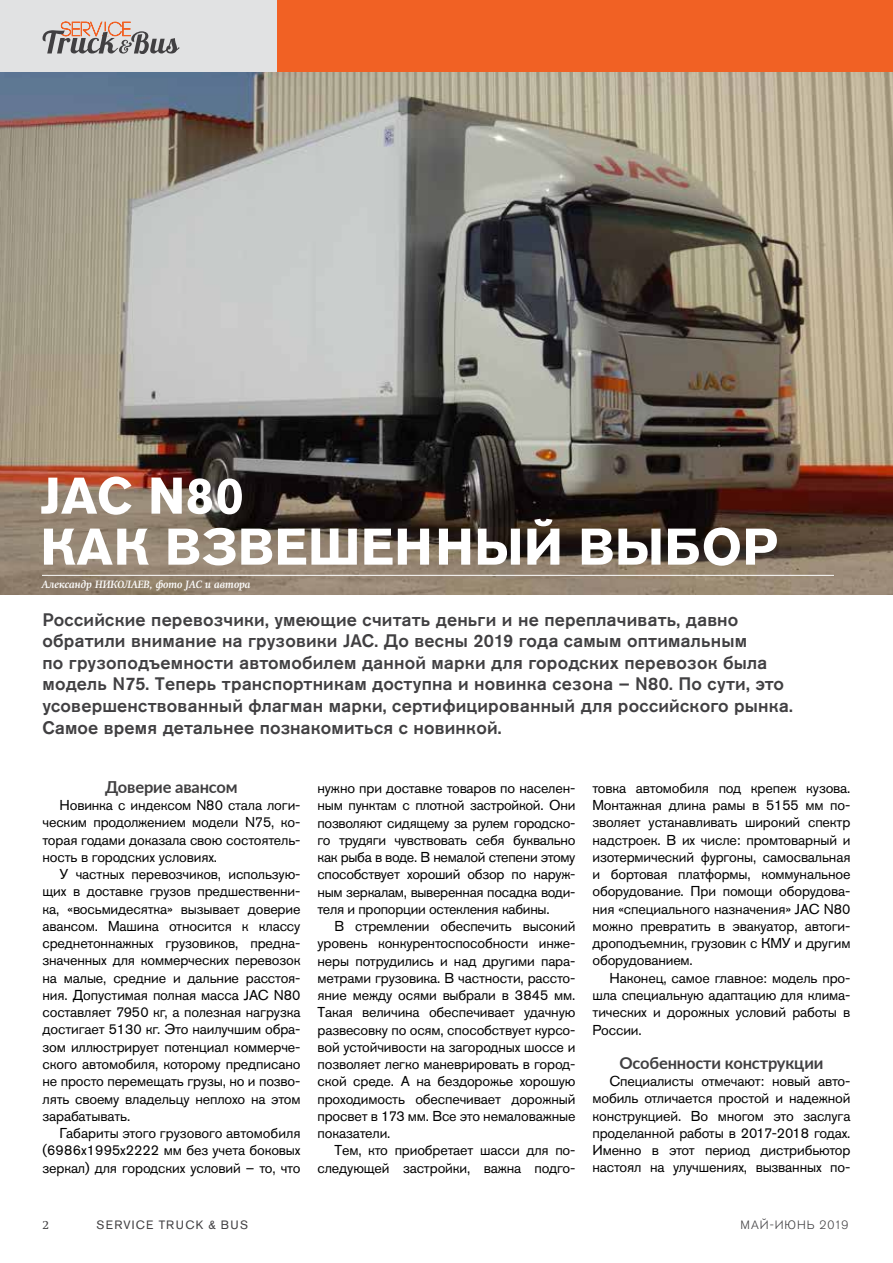
<style>
.page{position:relative;width:893px;height:1263px;background:#fff}
.page>*{position:absolute;margin:0;border:0;box-sizing:border-box;transform-origin:0 0}
.t1{font:700 51px/51px "Akzidenz Grotesk Pro";letter-spacing:.01em;color:#fff}
.t2{font:500 18px/21.6px "Akzidenz Grotesk Pro";letter-spacing:.01em;color:#414042}
.t3{font:700 16.5px "Lato";letter-spacing:-.01em;color:#414042}
.t4{font:14.25px/17.2px "Akzidenz Grotesk Pro";letter-spacing:-.01em;color:#000;text-align:justify}
.t5{font:12px "Akzidenz Grotesk Pro";letter-spacing:.105em;color:#414042}
.t6{font:300 12px "Akzidenz Grotesk Pro";letter-spacing:.085em;color:#414042}
.t7{font:300 12px "Swift";color:#414042}
.t8{font:italic 700 10.5px "Swift";color:#fff}
</style>
<div class="page">
<div style="left:0;top:0;width:277px;height:72px;background:#e1e2e3"></div>
<div style="left:277px;top:0;width:616px;height:72px;background:#f16124"></div>
<svg style="left:43px;top:21px;width:137px;height:33px"></svg>
<img style="left:0;top:72px;width:893px;height:522px">
<hr style="left:42px;top:575px;width:792px;height:1px;background:#fff">
<h1 class="t1" style="left:40px;top:470px;width:739px">JAC N80<br>КАК ВЗВЕШЕННЫЙ ВЫБОР</h1>
<p class="t8" style="left:42px;top:579px;width:210px">Александр НИКОЛАЕВ, фото JAC и автора</p>
<p class="t2" style="left:43px;top:608px;width:752px">Российские перевозчики, умеющие считать деньги и не переплачивать, давно обратили внимание на грузовики JAC. До весны 2019 года самым оптимальным<br>по грузоподъемности автомобилем данной марки для городских перевозок была модель N75. Теперь транспортникам доступна и новинка сезона – N80. По сути, это усовершенствованный флагман марки, сертифицированный для российского рынка.<br>Самое время детальнее познакомиться с новинкой.</p>
<p class="t3" style="left:105px;top:775px;width:134px">Доверие авансом</p>
<p class="t4" style="left:43px;top:796px;width:259px;text-indent:17px">Новинка с индексом N80 стала логи&shy;ческим продолжением модели N75, ко&shy;торая годами доказала свою состоятель&shy;ность в городских условиях.</p>
<p class="t4" style="left:43px;top:865px;width:259px;text-indent:17px">У частных перевозчиков, использую&shy;щих в доставке грузов предшественни&shy;ка, «восьмидесятка» вызывает доверие авансом. Машина относится к классу среднетоннажных грузовиков, предна&shy;значенных для коммерческих перевозок на малые, средние и дальние расстоя&shy;ния. Допустимая полная масса JAC N80 составляет 7950 кг, а полезная нагрузка достигает 5130 кг. Это наилучшим обра&shy;зом иллюстрирует потенциал коммерче&shy;ского автомобиля, которому предписано не просто перемещать грузы, но и позво&shy;лять своему владельцу неплохо на этом зарабатывать.</p>
<p class="t4" style="left:43px;top:1124px;width:259px;text-indent:17px">Габариты этого грузового автомобиля (6986х1995х2222 мм без учета боковых зеркал) для городских условий – то, что</p>
<p class="t4" style="left:317px;top:779px;width:259px">нужно при доставке товаров по населен&shy;ным пунктам с плотной застройкой. Они позволяют сидящему за рулем городско&shy;го трудяги чувствовать себя буквально как рыба в воде. В немалой степени этому способствует хороший обзор по наруж&shy;ным зеркалам, выверенная посадка води&shy;теля и пропорции остекления кабины.</p>
<p class="t4" style="left:317px;top:917px;width:259px;text-indent:17px">В стремлении обеспечить высокий уровень конкурентоспособности инже&shy;неры потрудились и над другими пара&shy;метрами грузовика. В частности, рассто&shy;яние между осями выбрали в 3845 мм.<br>Такая величина обеспечивает удачную развесовку по осям, способствует курсо&shy;вой устойчивости на загородных шоссе и позволяет легко маневрировать в город&shy;ской среде. А на бездорожье хорошую проходимость обеспечивает дорожный просвет в 173 мм. Все это немаловажные показатели.</p>
<p class="t4" style="left:317px;top:1142px;width:259px;text-align:right">Тем, кто приобретает шасси для по&shy;следующей застройки, важна подго-</p>
<p class="t4" style="left:592px;top:779px;width:259px">товка автомобиля под крепеж кузова.<br>Монтажная длина рамы в 5155 мм по&shy;зволяет устанавливать широкий спектр надстроек. В их числе: промтоварный и изотермический фургоны, самосвальная и бортовая платформы, коммунальное оборудование. При помощи оборудова&shy;ния «специального назначения» JAC N80 можно превратить в эвакуатор, автоги&shy;дроподъемник, грузовик с КМУ и другим оборудованием.</p>
<p class="t4" style="left:592px;top:969px;width:259px;text-indent:17px">Наконец, самое главное: модель про&shy;шла специальную адаптацию для клима&shy;тических и дорожных условий работы в России.</p>
<p class="t3" style="left:619px;top:1051px;width:205px">Особенности конструкции</p>
<p class="t4" style="left:592px;top:1072px;width:259px;text-indent:17px">Специалисты отмечают: новый авто&shy;мобиль отличается простой и надежной конструкцией. Во многом это заслуга проделанной работы в 2017-2018 годах.<br>Именно в этот период дистрибьютор настоял на улучшениях, вызванных по-</p>
<p class="t7" style="left:43px;top:1218px;width:8px">2</p>
<p class="t5" style="left:97px;top:1217px;width:153px">SERVICE TRUCK &amp; BUS</p>
<p class="t6" style="left:740px;top:1217px;width:109px">МАЙ-ИЮНЬ 2019</p>
</div>
